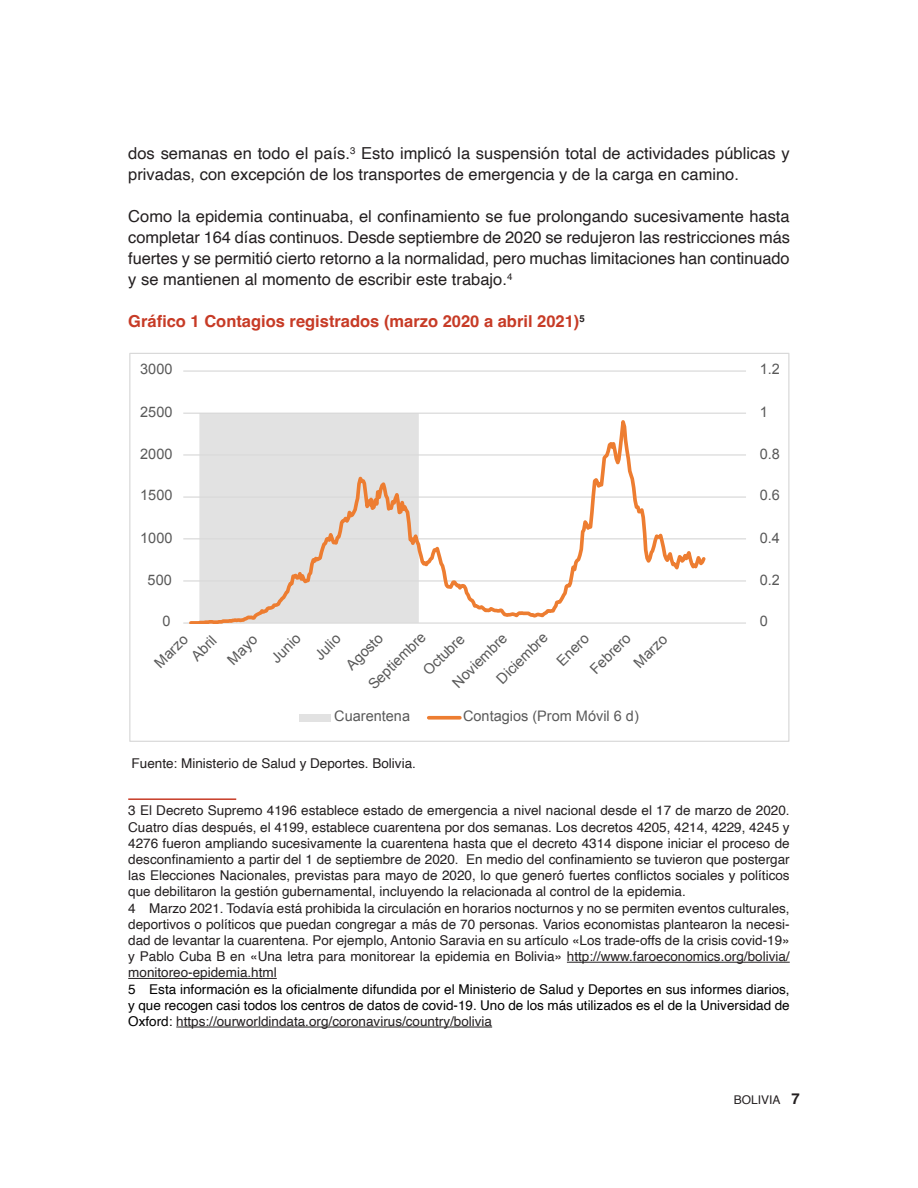
<style>
.page{position:relative;width:918px;height:1188px;background:#fff}
.page>*{position:absolute;margin:0;border:0;box-sizing:border-box;transform-origin:0 0}
.Body{font:16.5px/21px "Helvetica";color:#231f20}
.Graph_Text{font:700 16.5px "Helvetica";color:#c73b26}
.t1{font:14.55px/21px "Arial";color:#595959}
.footnotes{font:13.5px/16.2px "Helvetica";color:#231f20;text-align:justify}
.footnotes-2{font:13.5px/16.2px "Helvetica";color:#000;text-align:justify}
.t2{font:12px "Helvetica";color:#231f20}
.s1{color:#231f20}
.s2{font-weight:700;font-size:15px}
</style>
<div class="page">
<hr style="left:128px;top:798px;width:108px;height:2px;background:#c73b26">
<hr style="left:567px;top:962px;width:223px;height:1px;background:#231f20">
<hr style="left:128px;top:978px;width:149px;height:1px;background:#231f20">
<hr style="left:176px;top:1027px;width:316px;height:1px;background:#231f20">
<hr style="left:183px;top:580px;width:563px;height:2px;background:#d9d9d9">
<hr style="left:183px;top:538px;width:563px;height:1px;background:#d9d9d9">
<hr style="left:183px;top:496px;width:563px;height:2px;background:#d9d9d9">
<hr style="left:183px;top:454px;width:563px;height:2px;background:#d9d9d9">
<hr style="left:183px;top:413px;width:563px;height:1px;background:#d9d9d9">
<hr style="left:183px;top:370px;width:563px;height:2px;background:#d9d9d9">
<hr style="left:183px;top:622px;width:563px;height:2px;background:#d9d9d9">
<svg style="left:187px;top:412px;width:522px;height:212px"></svg>
<div style="left:300px;top:714px;width:31px;height:8px;background:#e2e2e2"></div>
<svg style="left:429px;top:716px;width:31px;height:4px"></svg>
<p class="Body" style="left:128px;top:143px;width:663px">dos semanas en todo el país.<sup>3</sup> Esto implicó la suspensión total de actividades públicas y privadas, con excepción de los transportes de emergencia y de la carga en camino.</p>
<p class="Body" style="left:128px;top:206px;width:663px;text-align:justify">Como la epidemia continuaba, el confinamiento se fue prolongando sucesivamente hasta completar 164 días continuos. Desde septiembre de 2020 se redujeron las restricciones más fuertes y se permitió cierto retorno a la normalidad, pero muchas limitaciones han continuado y se mantienen al momento de escribir este trabajo.<sup>4</sup></p>
<p class="Graph_Text" style="left:128px;top:311px;width:458px">Gráfico 1 Contagios registrados (marzo 2020 a abril 2021)<sup>5</sup></p>
<p class="t1" style="left:140px;top:359px;width:34px">3000</p>
<p class="t1" style="left:140px;top:401px;width:34px">2500</p>
<p class="t1" style="left:140px;top:443px;width:34px">2000</p>
<p class="t1" style="left:140px;top:485px;width:34px">1500</p>
<p class="t1" style="left:140px;top:527px;width:34px">1000</p>
<p class="t1" style="left:148px;top:569px;width:26px">500</p>
<p class="t1" style="left:162px;top:611px;width:10px">0</p>
<p class="t1" style="left:364px;top:680px;width:76px;rotate:-45deg">Septiembre</p>
<p class="t1" style="left:492px;top:674px;width:67px;rotate:-45deg">Diciembre</p>
<p class="t1" style="left:552px;top:656px;width:40px;rotate:-45deg">Enero</p>
<p class="t1" style="left:585px;top:664px;width:52px;rotate:-45deg">Febrero</p>
<p class="t1" style="left:629px;top:658px;width:42px;rotate:-45deg">Marzo</p>
<p class="t1" style="left:172px;top:636px;width:31px;text-indent:-31px;rotate:-45deg">Marzo<br>Abril</p>
<p class="t1" style="left:223px;top:655px;width:37px;rotate:-45deg">Mayo</p>
<p class="t1" style="left:266px;top:653px;width:36px;rotate:-45deg">Junio</p>
<p class="t1" style="left:310px;top:650px;width:31px;rotate:-45deg">Julio</p>
<p class="t1" style="left:341px;top:660px;width:47px;rotate:-45deg">Agosto</p>
<p class="t1" style="left:448px;top:678px;width:72px;rotate:-45deg">Noviembre</p>
<p class="t1" style="left:418px;top:665px;width:53px;rotate:-45deg">Octubre</p>
<p class="t1" style="left:334px;top:706px;width:77px">Cuarentena</p>
<p class="t1" style="left:463px;top:706px;width:177px">Contagios (Prom Móvil 6 d)</p>
<p class="footnotes" style="left:132px;top:756px;width:286px">Fuente: Ministerio de Salud y Deportes. Bolivia.</p>
<p class="t1" style="left:760px;top:359px;width:22px">1.2</p>
<p class="t1" style="left:760px;top:401px;width:10px">1</p>
<p class="t1" style="left:760px;top:443px;width:22px">0.8</p>
<p class="t1" style="left:760px;top:485px;width:22px">0.6</p>
<p class="t1" style="left:760px;top:527px;width:22px">0.4</p>
<p class="t1" style="left:760px;top:569px;width:22px">0.2</p>
<p class="t1" style="left:760px;top:611px;width:10px">0</p>
<p class="footnotes" style="left:128px;top:803px;width:663px">3 El Decreto Supremo 4196 establece estado de emergencia a nivel nacional desde el 17 de marzo de 2020.<br>Cuatro días después, el 4199, establece cuarentena por dos semanas. Los decretos 4205, 4214, 4229, 4245 y 4276 fueron ampliando sucesivamente la cuarentena hasta que el decreto 4314 dispone iniciar el proceso de desconfinamiento a partir del 1 de septiembre de 2020. En medio del confinamiento se tuvieron que postergar las Elecciones Nacionales, previstas para mayo de 2020, lo que generó fuertes conflictos sociales y políticos que debilitaron la gestión gubernamental, incluyendo la relacionada al control de la epidemia.</p>
<p class="footnotes" style="left:128px;top:900px;width:663px">4 Marzo 2021. Todavía está prohibida la circulación en horarios nocturnos y no se permiten eventos culturales, deportivos o políticos que puedan congregar a más de 70 personas. Varios economistas plantearon la necesi&shy;dad de levantar la cuarentena. Por ejemplo, Antonio Saravia en su artículo «Los trade-offs de la crisis covid-19» y Pablo Cuba B en «Una letra para monitorear la epidemia en Bolivia» http://www.faroeconomics.org/bolivia/ monitoreo-epidemia.html</p>
<p class="footnotes-2" style="left:128px;top:981px;width:663px">5 Esta información es la oficialmente difundida por el Ministerio de Salud y Deportes en sus informes diarios, y que recogen casi todos los centros de datos de covid-19. Uno de los más utilizados es el de la Universidad de Oxford: <span class="s1">https://ourworldindata.org/coronavirus/country/bolivia</span></p>
<p class="t2" style="left:734px;top:1091px;width:68px">BOLIVIA <span class="s2">7</span></p>
</div>
